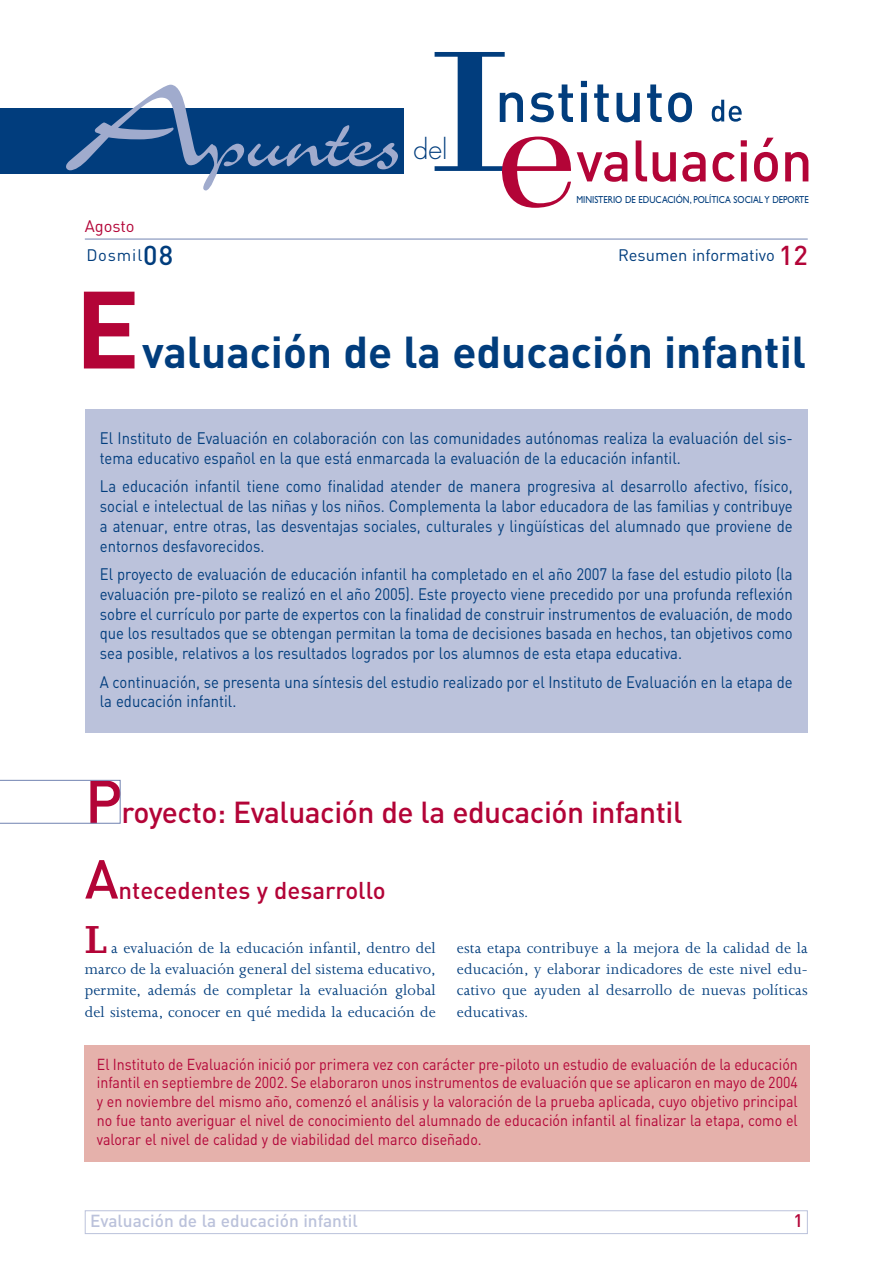
<style>
.page{position:relative;width:893px;height:1263px;background:#fff}
.page>*{position:absolute;margin:0;border:0;box-sizing:border-box;transform-origin:0 0}
.t1{font:700 108px "DIN";color:#b30437}
.t2{font:99.9px "Charme";letter-spacing:-.04em;color:#a0abcd}
.t3{font:500 54px "DIN";color:#b30437}
.t4{font:700 45px "Joanna";color:#b30437}
.t5{font:700 44.1px "DIN";color:#013d7d}
.t6{font:500 30px "DIN";letter-spacing:-.015em;color:#b30437}
.t7{font:300 27px "Futura";color:#013d7d}
.t8{font:500 24px "DIN";color:#b30437}
.t9{font:500 18px "DIN";color:#b30437}
.t10{font:500 17.25px "DIN";color:#bbc2db}
.t11{font:16.5px/19.8px "DIN";color:#013d7d;scale:.9 1}
.t12{font:16.5px/21.3px "Joanna";letter-spacing:.01em;color:#013d7d;text-align:justify}
.t13{font:16.5px "DIN";color:#013d7d}
.t14{font:16.5px/28.8px "DIN";letter-spacing:.025em;color:#b30437}
.t15{font:15.75px/18.9px "DIN";color:#b30437;text-align:justify;scale:.9 1}
.t16{font:10.2px "Gill Sans";color:#013d7d;scale:.85 1}
.s1{font-size:143.85px}
.s2{color:#013d7d}
.s3{font-weight:500;font-size:27px;color:#013d7d}
.s4{font-weight:500;font-size:27px;color:#b30437}
.s5{font-size:60px}
</style>
<div class="page">
<div style="left:85px;top:1210px;width:723px;height:24px;border:1px solid #bbc2db"></div>
<svg style="left:712px;top:152px;width:23px;height:30px"></svg>
<svg style="left:741px;top:140px;width:6px;height:41px"></svg>
<svg style="left:754px;top:138px;width:24px;height:44px"></svg>
<svg style="left:785px;top:152px;width:23px;height:29px"></svg>
<svg style="left:712px;top:100px;width:30px;height:22px"></svg>
<svg style="left:435px;top:52px;width:271px;height:156px"></svg>
<div style="left:0;top:108px;width:404px;height:66px;background:#013d7d"></div>
<div style="left:85px;top:409px;width:723px;height:323px;background:#bbc2db"></div>
<hr style="left:85px;top:239px;width:723px;height:1px;background:#7183b1">
<svg style="left:0;top:780px;width:121px;height:44px"></svg>
<div style="left:85px;top:1045px;width:725px;height:116px;background:#e5b1ab"></div>
<h2 class="t2" style="left:66px;top:72px;width:337px"><span class="s1">A</span>puntes</h2>
<p class="t14" style="left:85px;top:214px;width:90px">Agosto<br><span class="s2">Dosmil</span><span class="s3">08</span></p>
<h3 class="t7" style="left:413px;top:136px;width:36px">del</h3>
<p class="t16" style="left:576px;top:196px;width:275px">MINISTERIO DE EDUCACIÓN, POLÍTICA SOCIAL Y DEPORTE</p>
<p class="t13" style="left:618px;top:250px;width:191px">Resumen informativo <span class="s4">12</span></p>
<h1 class="t1" style="left:75px;top:292px;width:67px">E</h1>
<h3 class="t5" style="left:142px;top:337px;width:665px">valuación de la educación infantil</h3>
<p class="t11" style="left:100px;top:430px;width:771px">El Instituto de Evaluación en colaboración con las comunidades autónomas realiza la evaluación del sis&shy;tema educativo español en la que está enmarcada la evaluación de la educación infantil.</p>
<p class="t11" style="left:100px;top:478px;width:771px;text-align:justify">La educación infantil tiene como finalidad atender de manera progresiva al desarrollo afectivo, físico, social e intelectual de las niñas y los niños. Complementa la labor educadora de las familias y contribuye a atenuar, entre otras, las desventajas sociales, culturales y lingüísticas del alumnado que proviene de entornos desfavorecidos.</p>
<p class="t11" style="left:100px;top:566px;width:771px;text-align:justify">El proyecto de evaluación de educación infantil ha completado en el año 2007 la fase del estudio piloto (la evaluación pre-piloto se realizó en el año 2005). Este proyecto viene precedido por una profunda reflexión sobre el currículo por parte de expertos con la finalidad de construir instrumentos de evaluación, de modo que los resultados que se obtengan permitan la toma de decisiones basada en hechos, tan objetivos como sea posible, relativos a los resultados logrados por los alumnos de esta etapa educativa.</p>
<p class="t11" style="left:100px;top:674px;width:771px">A continuación, se presenta una síntesis del estudio realizado por el Instituto de Evaluación en la etapa de la educación infantil.</p>
<h3 class="t6" style="left:85px;top:802px;width:599px"><span class="s5">P</span>royecto: Evaluación de la educación infantil</h3>
<h3 class="t3" style="left:85px;top:860px;width:35px">A</h3>
<h3 class="t8" style="left:119px;top:881px;width:268px">ntecedentes y desarrollo</h3>
<p class="t12" style="left:85px;top:939px;width:352px;text-indent:26px">a evaluación de la educación infantil, dentro del marco de la evaluación general del sistema educativo, permite, además de completar la evaluación global del sistema, conocer en qué medida la educación de</p>
<p class="t12" style="left:457px;top:939px;width:352px">esta etapa contribuye a la mejora de la calidad de la educación, y elaborar indicadores de este nivel edu&shy;cativo que ayuden al desarrollo de nuevas políticas educativas.</p>
<h3 class="t4" style="left:85px;top:923px;width:24px">L</h3>
<p class="t15" style="left:97px;top:1056px;width:780px">El Instituto de Evaluación inició por primera vez con carácter pre-piloto un estudio de evaluación de la educación infantil en septiembre de 2002. Se elaboraron unos instrumentos de evaluación que se aplicaron en mayo de 2004 y en noviembre del mismo año, comenzó el análisis y la valoración de la prueba aplicada, cuyo objetivo principal no fue tanto averiguar el nivel de conocimiento del alumnado de educación infantil al finalizar la etapa, como el valorar el nivel de calidad y de viabilidad del marco diseñado.</p>
<p class="t10" style="left:90px;top:1215px;width:269px">Evaluación de la educación infantil</p>
<p class="t9" style="left:794px;top:1214px;width:11px">1</p>
</div>
